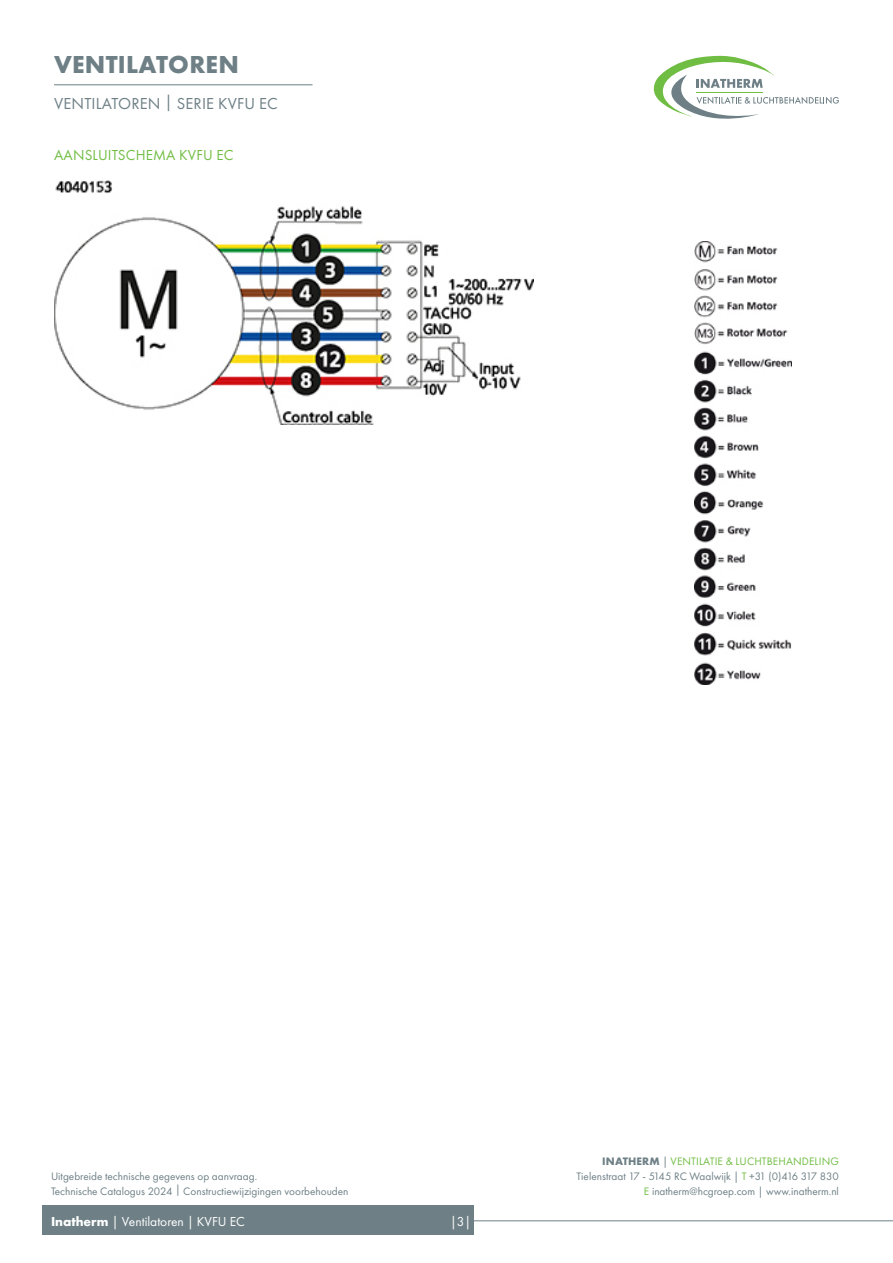
<style>
.page{position:relative;width:893px;height:1263px;background:#fff}
.page>*{position:absolute;margin:0;border:0;box-sizing:border-box;transform-origin:0 0}
.Titel{font:700 25.5px "Futura PT";letter-spacing:.01em;color:#6e8086}
.Titel-2{font:16.5px "Futura PT";letter-spacing:.01em;color:#6e8086}
.t1{font:15px "Futura PT";color:#fff}
.Subkop{font:15px "Futura PT";letter-spacing:.01em;color:#70bd43}
.t2{font:13.5px "Futura PT";color:#fff}
.t3{font:11.25px/15px "Futura PT";color:#6e8086;text-align:right}
.s1{font-weight:700}
.s2{color:#70bd43}
</style>
<div class="page">
<hr style="left:451px;top:1220px;width:442px;height:1px;background:#6e8086">
<svg style="left:653px;top:55px;width:186px;height:64px"></svg>
<hr style="left:697px;top:92px;width:66px;height:1px;background:#70bd43">
<div style="left:43px;top:1206px;width:431px;height:29px;background:#6e8086"></div>
<img style="left:54px;top:180px;width:479px;height:244px">
<hr style="left:54px;top:84px;width:259px;height:1px;background:#6e8086">
<img style="left:694px;top:241px;width:98px;height:444px">
<p class="Titel" style="left:54px;top:48px;width:186px">VENTILATOREN</p>
<p class="Titel-2" style="left:54px;top:93px;width:225px">VENTILATOREN | SERIE KVFU EC</p>
<p class="Subkop" style="left:54px;top:146px;width:181px">AANSLUITSCHEMA KVFU EC</p>
<p class="t3" style="left:51px;top:1169px;width:299px;text-align:left">Uitgebreide technische gegevens op aanvraag.<br>Technische Catalogus 2024 | Constructiewijzigingen voorbehouden</p>
<h3 class="t1" style="left:51px;top:1211px;width:218px">Interland Techniek | Stralingspanelen</h3>
<p class="t2" style="left:51px;top:1213px;width:196px"><span class="s1">Inatherm</span> | Ventilatoren | KVFU EC</p>
<p class="t2" style="left:450px;top:1213px;width:23px">|3|</p>
<p class="t3" style="left:576px;top:1154px;width:264px"><span class="s1">INATHERM</span> | <span class="s2">VENTILATIE &amp; LUCHTBEHANDELING<br></span>Tielenstraat 17 - 5145 RC Waalwijk | <span class="s2">T</span> +31 (0)416 317 830<br><span class="s2">E</span> inatherm@hcgroep.com | www.inatherm.nl</p>
</div>
